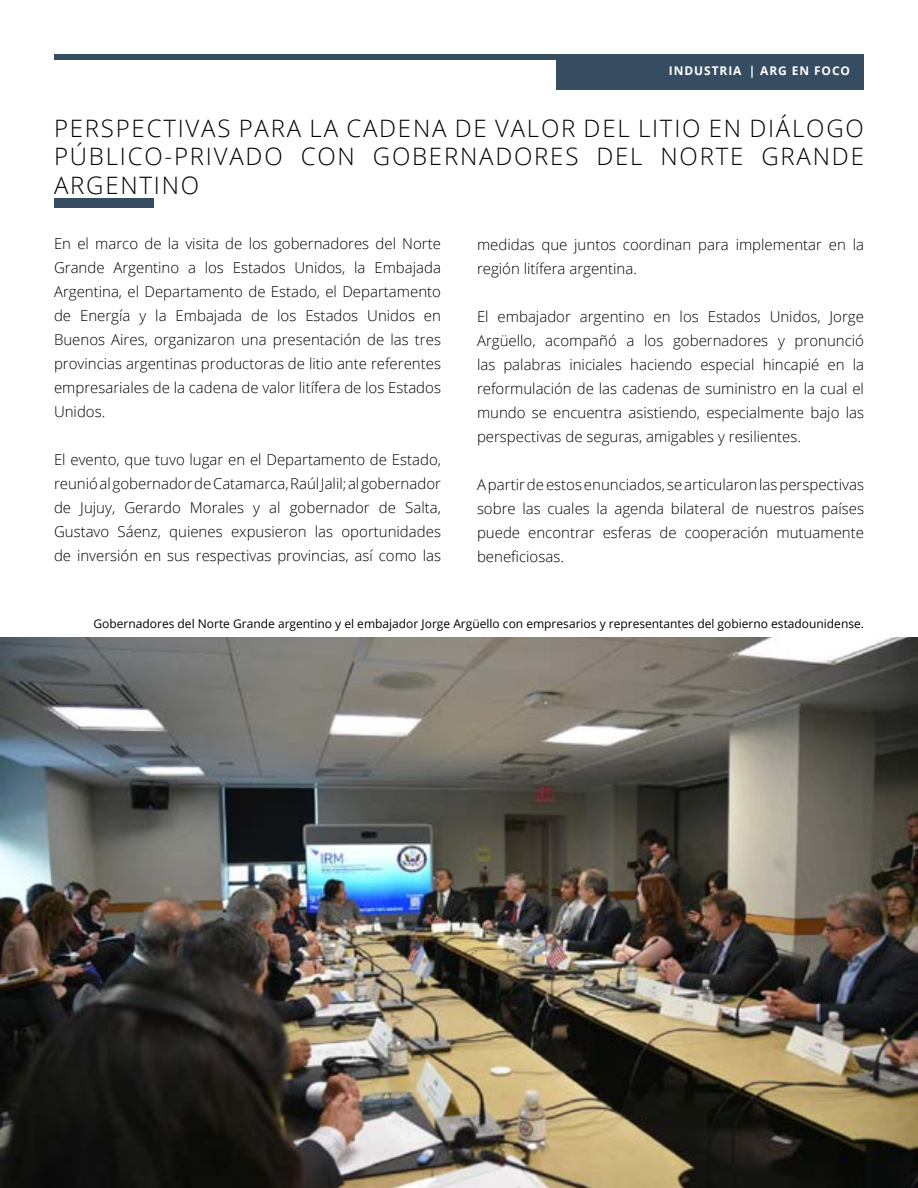
<style>
.page{position:relative;width:918px;height:1188px;background:#fff}
.page>*{position:absolute;margin:0;border:0;box-sizing:border-box;transform-origin:0 0}
.t1{font:300 24px/28.8px "Open Sans";letter-spacing:.075em;color:#000;text-align:justify}
.t2{font:300 15px/24px "Open Sans";color:#000;text-align:justify}
.t3{font:12px "Open Sans";color:#000}
.t4{font:700 12px "Open Sans";letter-spacing:.075em;color:#fff}
</style>
<div class="page">
<div style="left:54px;top:54px;width:810px;height:5px;background:#364d61"></div>
<div style="left:556px;top:54px;width:308px;height:36px;background:#364d61"></div>
<img style="left:0;top:637px;width:918px;height:551px">
<div style="left:54px;top:198px;width:100px;height:9px;background:#364d61"></div>
<p class="t4" style="left:669px;top:62px;width:183px">IN DUSTRIA | ARG EN FOCO</p>
<h1 class="t1" style="left:54px;top:113px;width:811px">PERSPECTIVAS PARA LA CADENA DE VALOR DEL LITIO EN DIÁLOGO PÚBLICO-PRIVADO CON GOBERNADORES DEL NORTE GRANDE ARGENTINO</h1>
<p class="t2" style="left:54px;top:231px;width:389px">En el marco de la visita de los gobernadores del Norte Grande Argentino a los Estados Unidos, la Embajada Argentina, el Departamento de Estado, el Departamento de Energía y la Embajada de los Estados Unidos en Buenos Aires, organizaron una presentación de las tres provincias argentinas productoras de litio ante referentes empresariales de la cadena de valor litífera de los Estados Unidos.</p>
<p class="t2" style="left:54px;top:447px;width:389px">El evento, que tuvo lugar en el Departamento de Estado, reunió al gobernador de Catamarca, Raúl Jalil; al gobernador de Jujuy, Gerardo Morales y al gobernador de Salta, Gustavo Sáenz, quienes expusieron las oportunidades de inversión en sus respectivas provincias, así como las</p>
<p class="t2" style="left:477px;top:232px;width:389px">medidas que juntos coordinan para implementar en la región litífera argentina.</p>
<p class="t2" style="left:477px;top:304px;width:389px">El embajador argentino en los Estados Unidos, Jorge Argüello, acompañó a los gobernadores y pronunció las palabras iniciales haciendo especial hincapié en la reformulación de las cadenas de suministro en la cual el mundo se encuentra asistiendo, especialmente bajo las perspectivas de seguras, amigables y resilientes.</p>
<p class="t2" style="left:477px;top:472px;width:389px">A partir de estos enunciados, se articularon las perspectivas sobre las cuales la agenda bilateral de nuestros países puede encontrar esferas de cooperación mutuamente beneficiosas.</p>
<p class="t3" style="left:94px;top:616px;width:772px">Gobernadores del Norte Grande argentino y el embajador Jorge Argüello con empresarios y representantes del gobierno estadounidense.</p>
</div>
